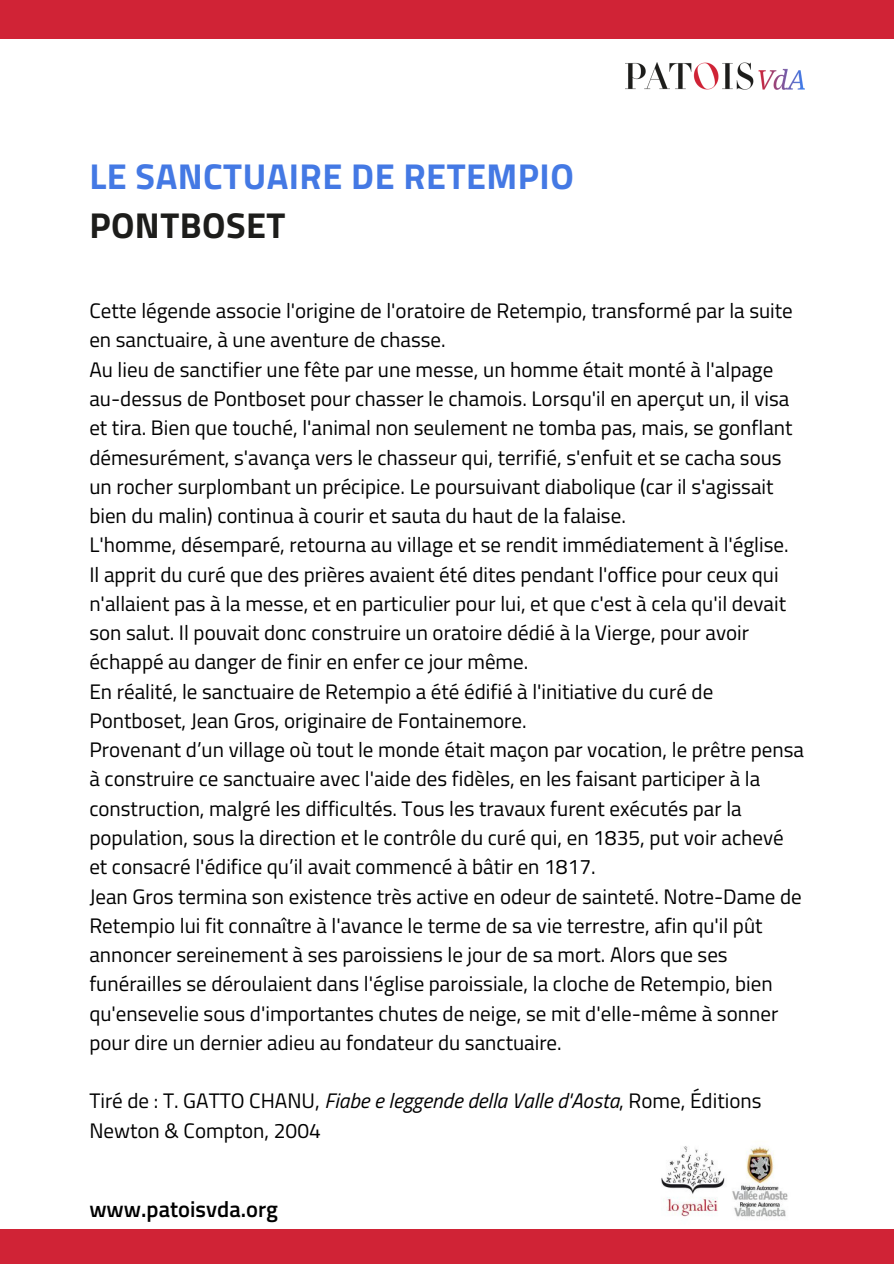
<style>
.page{position:relative;width:894px;height:1264px;background:#fff}
.page>*{position:absolute;margin:0;border:0;box-sizing:border-box;transform-origin:0 0}
.t1{font:700 36px "Titillium Web";letter-spacing:.015em;color:#4479e4}
.t2{font:700 36px "Titillium Web";letter-spacing:.015em;color:#1d1d1b}
.t3{font:600 22.5px "Titillium Web";color:#000}
.t4{font:21px/29.2px "Titillium Web";color:#000}
.s1{font-style:italic}
</style>
<div class="page">
<div style="left:0;top:0;width:893px;height:39px;background:#d02336"></div>
<div style="left:0;top:1229px;width:893px;height:34px;background:#d02336"></div>
<img style="left:625px;top:62px;width:179px;height:27px">
<img style="left:661px;top:1145px;width:127px;height:72px">
<p class="t1" style="left:89px;top:148px;width:486px">LE SANCTUAIRE DE RETEMPIO</p>
<p class="t2" style="left:89px;top:197px;width:198px">PONTBOSET</p>
<p class="t4" style="left:89px;top:296px;width:704px">Cette légende associe l'origine de l'oratoire de Retempio, transformé par la suite en sanctuaire, à une aventure de chasse.</p>
<p class="t4" style="left:89px;top:354px;width:704px">Au lieu de sanctifier une fête par une messe, un homme était monté à l'alpage au-dessus de Pontboset pour chasser le chamois. Lorsqu'il en aperçut un, il visa et tira. Bien que touché, l'animal non seulement ne tomba pas, mais, se gonflant démesurément, s'avança vers le chasseur qui, terrifié, s'enfuit et se cacha sous un rocher surplombant un précipice. Le poursuivant diabolique (car il s'agissait bien du malin) continua à courir et sauta du haut de la falaise.</p>
<p class="t4" style="left:89px;top:530px;width:700px">L'homme, désemparé, retourna au village et se rendit immédiatement à l'église.</p>
<p class="t4" style="left:89px;top:559px;width:698px">Il apprit du curé que des prières avaient été dites pendant l'office pour ceux qui n'allaient pas à la messe, et en particulier pour lui, et que c'est à cela qu'il devait son salut. Il pouvait donc construire un oratoire dédié à la Vierge, pour avoir échappé au danger de finir en enfer ce jour même.</p>
<p class="t4" style="left:89px;top:676px;width:625px">En réalité, le sanctuaire de Retempio a été édifié à l'initiative du curé de<br>Pontboset, Jean Gros, originaire de Fontainemore.</p>
<p class="t4" style="left:89px;top:734px;width:716px">Provenant d’un village où tout le monde était maçon par vocation, le prêtre pensa à construire ce sanctuaire avec l'aide des fidèles, en les faisant participer à la construction, malgré les difficultés. Tous les travaux furent exécutés par la population, sous la direction et le contrôle du curé qui, en 1835, put voir achevé et consacré l'édifice qu’il avait commencé à bâtir en 1817.</p>
<p class="t4" style="left:89px;top:881px;width:713px">Jean Gros termina son existence très active en odeur de sainteté. Notre-Dame de Retempio lui fit connaître à l'avance le terme de sa vie terrestre, afin qu'il pût annoncer sereinement à ses paroissiens le jour de sa mort. Alors que ses funérailles se déroulaient dans l'église paroissiale, la cloche de Retempio, bien qu'ensevelie sous d'importantes chutes de neige, se mit d'elle-même à sonner pour dire un dernier adieu au fondateur du sanctuaire.</p>
<p class="t4" style="left:89px;top:1085px;width:673px">Tiré de : T. GATTO CHANU, <span class="s1">Fiabe e leggende della Valle d'Aosta</span>, Rome, Éditions<br>Newton &amp; Compton, 2004</p>
<p class="t3" style="left:89px;top:1191px;width:190px">www.patoisvda.org</p>
</div>
